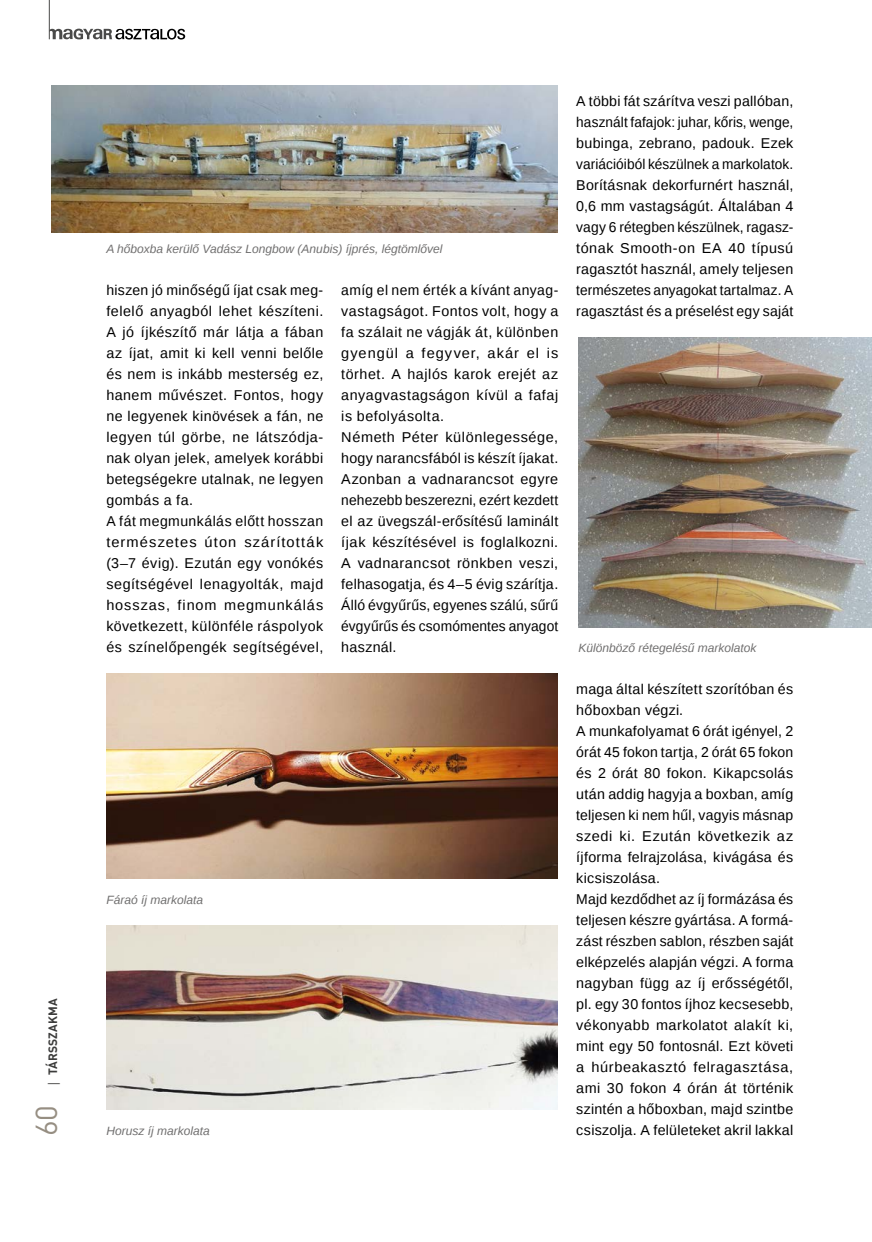
<style>
.page{position:relative;width:872px;height:1242px;background:#fff}
.page>*{position:absolute;margin:0;border:0;box-sizing:border-box;transform-origin:0 0}
.t1{font:30px "DIN Pro";color:#968e82}
.t2{font:14.25px/21px "Liberation Sans";letter-spacing:.03em;color:#000}
.t3{font:italic 12px "Liberation Sans";color:#706f6f}
.t4{font:700 12px "DIN Pro";letter-spacing:.01em;color:#3c3c3b}
.s1{font-family:"Open Sans";font-weight:400}
</style>
<div class="page">
<svg style="left:49px;top:29px;width:136px;height:11px"></svg>
<hr style="left:49px;top:0;width:1px;height:39px;background:#4a4a49">
<img style="left:51px;top:85px;width:506px;height:147px">
<img style="left:578px;top:337px;width:294px;height:290px">
<img style="left:106px;top:673px;width:451px;height:206px">
<img style="left:106px;top:925px;width:451px;height:185px">
<p class="t4" style="left:45px;top:1087px;width:90px;rotate:-90deg"><span class="s1">|</span> TÁRSSZAKMA</p>
<h1 class="t1" style="left:26px;top:1136px;width:33px;rotate:-90deg">60</h1>
<p class="t3" style="left:106px;top:241px;width:337px">A hőboxba kerülő Vadász Longbow (Anubis) íjprés, légtömlővel</p>
<p class="t2" style="left:106px;top:280px;width:218px">hiszen jó minőségű íjat csak meg&shy;felelő anyagból lehet készíteni.<br>A jó íjkészítő már látja a fában az íjat, amit ki kell venni belőle és nem is inkább mesterség ez, hanem művészet. Fontos, hogy ne legyenek kinövések a fán, ne legyen túl görbe, ne látszódja&shy;nak olyan jelek, amelyek korábbi betegségekre utalnak, ne legyen gombás a fa.<br>A fát megmunkálás előtt hosszan természetes úton szárították (3–7 évig). Ezután egy vonókés segítségével lenagyolták, majd hosszas, finom megmunkálás következett, különféle ráspolyok és színelőpengék segítségével,</p>
<p class="t2" style="left:341px;top:280px;width:218px">amíg el nem érték a kívánt anyag&shy;vastagságot. Fontos volt, hogy a fa szálait ne vágják át, különben gyengül a fegyver, akár el is törhet. A hajlós karok erejét az anyagvastagságon kívül a fafaj is befolyásolta.<br>Németh Péter különlegessége, hogy narancsfából is készít íjakat.<br>Azonban a vadnarancsot egyre nehezebb beszerezni, ezért kezdett el az üvegszál-erősítésű laminált íjak készítésével is foglalkozni.<br>A vadnarancsot rönkben veszi, felhasogatja, és 4–5 évig szárítja.<br>Álló évgyűrűs, egyenes szálú, sűrű évgyűrűs és csomómentes anyagot használ.</p>
<p class="t3" style="left:106px;top:892px;width:98px">Fáraó íj markolata</p>
<p class="t3" style="left:106px;top:1123px;width:105px">Horusz íj markolata</p>
<p class="t2" style="left:576px;top:91px;width:218px;text-align:justify">A többi fát szárítva veszi pallóban, használt fafajok: juhar, kőris, wenge, bubinga, zebrano, padouk. Ezek variációiból készülnek a markolatok.<br>Borításnak dekorfurnért használ, 0,6 mm vastagságút. Általában 4 vagy 6 rétegben készülnek, ragasz&shy;tónak Smooth-on EA 40 típusú ragasztót használ, amely teljesen természetes anyagokat tartalmaz. A ragasztást és a préselést egy saját</p>
<p class="t3" style="left:578px;top:640px;width:180px">Különböző rétegelésű markolatok</p>
<p class="t2" style="left:576px;top:679px;width:218px">maga által készített szorítóban és hőboxban végzi.<br>A munkafolyamat 6 órát igényel, 2 órát 45 fokon tartja, 2 órát 65 fokon és 2 órát 80 fokon. Kikapcsolás után addig hagyja a boxban, amíg teljesen ki nem hűl, vagyis másnap szedi ki. Ezután következik az íjforma felrajzolása, kivágása és kicsiszolása.<br>Majd kezdődhet az íj formázása és teljesen készre gyártása. A formá&shy;zást részben sablon, részben saját elképzelés alapján végzi. A forma nagyban függ az íj erősségétől, pl. egy 30 fontos íjhoz kecsesebb, vékonyabb markolatot alakít ki, mint egy 50 fontosnál. Ezt követi a húrbeakasztó felragasztása, ami 30 fokon 4 órán át történik szintén a hőboxban, majd szintbe csiszolja. A felületeket akril lakkal</p>
</div>
